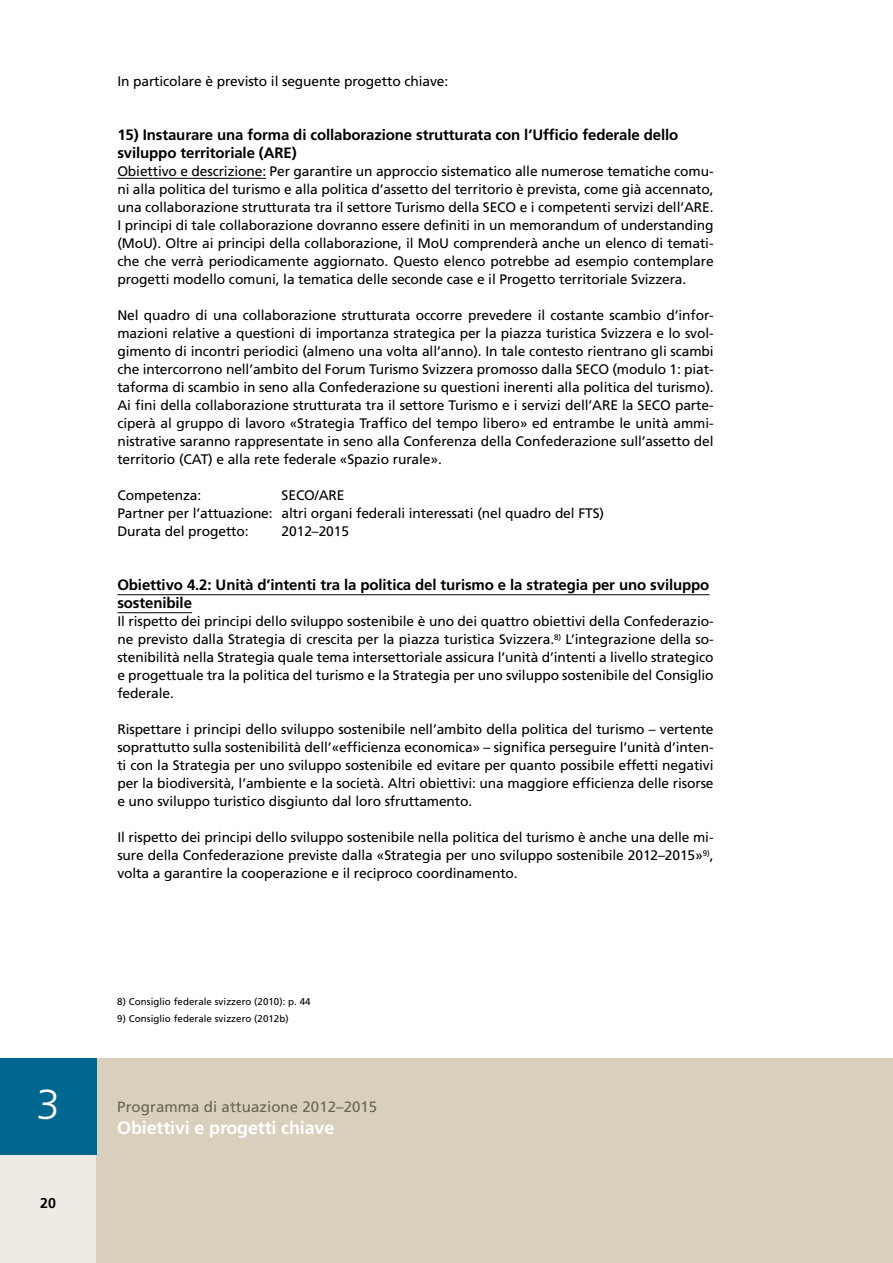
<style>
.page{position:relative;width:893px;height:1263px;background:#fff}
.page>*{position:absolute;margin:0;border:0;box-sizing:border-box;transform-origin:0 0}
.t1{font:300 42px "Frutiger";color:#fff}
.t2{font:700 18px "Frutiger";letter-spacing:-.01em;color:#fff}
.t3{font:700 15px/18px "Frutiger";letter-spacing:-.01em;color:#000}
.t4{font:15px "Frutiger";letter-spacing:.005em;color:#676653}
.t5{font:700 14.25px "Frutiger";color:#000}
.t6{font:13.8px/18px "Frutiger";letter-spacing:-.01em;color:#000;text-align:justify}
.t7{font:9.75px "Frutiger";letter-spacing:.005em;color:#000}
</style>
<div class="page">
<div style="left:0;top:1058px;width:893px;height:205px;background:#d9cfbd"></div>
<div style="left:0;top:1052px;width:96px;height:211px;background:#efebe4"></div>
<hr style="left:117px;top:178px;width:149px;height:1px;background:#000">
<hr style="left:117px;top:594px;width:592px;height:1px;background:#000">
<hr style="left:117px;top:612px;width:75px;height:1px;background:#000">
<div style="left:0;top:1058px;width:96px;height:96px;background:#006890"></div>
<h1 class="t1" style="left:36px;top:1081px;width:25px">3</h1>
<p class="t5" style="left:40px;top:1194px;width:17px">20</p>
<p class="t6" style="left:117px;top:72px;width:332px">In particolare è previsto il seguente progetto chiave:</p>
<p class="t3" style="left:117px;top:126px;width:562px">15) Instaurare una forma di collaborazione strutturata con l’Ufficio federale dello sviluppo territoriale (ARE)</p>
<p class="t6" style="left:117px;top:162px;width:598px">Obiettivo e descrizione: Per garantire un approccio sistematico alle numerose tematiche comu&shy;ni alla politica del turismo e alla politica d’assetto del territorio è prevista, come già accennato, una collaborazione strutturata tra il settore Turismo della SECO e i competenti servizi dell’ARE.<br>I principi di tale collaborazione dovranno essere definiti in un memorandum of understanding (MoU). Oltre ai principi della collaborazione, il MoU comprenderà anche un elenco di temati&shy;che che verrà periodicamente aggiornato. Questo elenco potrebbe ad esempio contemplare progetti modello comuni, la tematica delle seconde case e il Progetto territoriale Svizzera.</p>
<p class="t6" style="left:117px;top:306px;width:598px">Nel quadro di una collaborazione strutturata occorre prevedere il costante scambio d’infor&shy;mazioni relative a questioni di importanza strategica per la piazza turistica Svizzera e lo svol&shy;gimento di incontri periodici (almeno una volta all’anno). In tale contesto rientrano gli scambi che intercorrono nell’ambito del Forum Turismo Svizzera promosso dalla SECO (modulo 1: piat&shy;taforma di scambio in seno alla Confederazione su questioni inerenti alla politica del turismo).<br>Ai fini della collaborazione strutturata tra il settore Turismo e i servizi dell’ARE la SECO parte&shy;ciperà al gruppo di lavoro «Strategia Traffico del tempo libero» ed entrambe le unità ammi&shy;nistrative saranno rappresentate in seno alla Conferenza della Confederazione sull’assetto del territorio (CAT) e alla rete federale «Spazio rurale».</p>
<p class="t6" style="left:117px;top:486px;width:86px">Competenza:</p>
<p class="t6" style="left:117px;top:486px;width:488px;text-align:left;text-indent:164px">SECO/ARE<br>Partner per l’attuazione: altri organi federali interessati (nel quadro del FTS)<br>Durata del progetto:</p>
<p class="t6" style="left:282px;top:522px;width:69px">2012–2015</p>
<p class="t3" style="left:117px;top:576px;width:594px">Obiettivo 4.2: Unità d’intenti tra la politica del turismo e la strategia per uno sviluppo sostenibile</p>
<p class="t6" style="left:117px;top:612px;width:598px">Il rispetto dei principi dello sviluppo sostenibile è uno dei quattro obiettivi della Confederazio&shy;ne previsto dalla Strategia di crescita per la piazza turistica Svizzera.<sup>8)</sup> L’integrazione della so&shy;stenibilità nella Strategia quale tema intersettoriale assicura l’unità d’intenti a livello strategico e progettuale tra la politica del turismo e la Strategia per uno sviluppo sostenibile del Consiglio federale.</p>
<p class="t6" style="left:117px;top:720px;width:598px">Rispettare i principi dello sviluppo sostenibile nell’ambito della politica del turismo – vertente soprattutto sulla sostenibilità dell’«efficienza economica» – significa perseguire l’unità d’inten&shy;ti con la Strategia per uno sviluppo sostenibile ed evitare per quanto possibile effetti negativi per la biodiversità, l’ambiente e la società. Altri obiettivi: una maggiore efficienza delle risorse e uno sviluppo turistico disgiunto dal loro sfruttamento.</p>
<p class="t6" style="left:117px;top:828px;width:598px">Il rispetto dei principi dello sviluppo sostenibile nella politica del turismo è anche una delle mi&shy;sure della Confederazione previste dalla «Strategia per uno sviluppo sostenibile 2012–2015»<sup>9)</sup>, volta a garantire la cooperazione e il reciproco coordinamento.</p>
<p class="t7" style="left:117px;top:996px;width:195px">8) Consiglio federale svizzero (2010): p. 44</p>
<p class="t7" style="left:117px;top:1013px;width:173px">9) Consiglio federale svizzero (2012b)</p>
<p class="t4" style="left:117px;top:1098px;width:262px">Programma di attuazione 2012–2015</p>
<h2 class="t2" style="left:117px;top:1117px;width:219px">Obiettivi e progetti chiave</h2>
</div>
